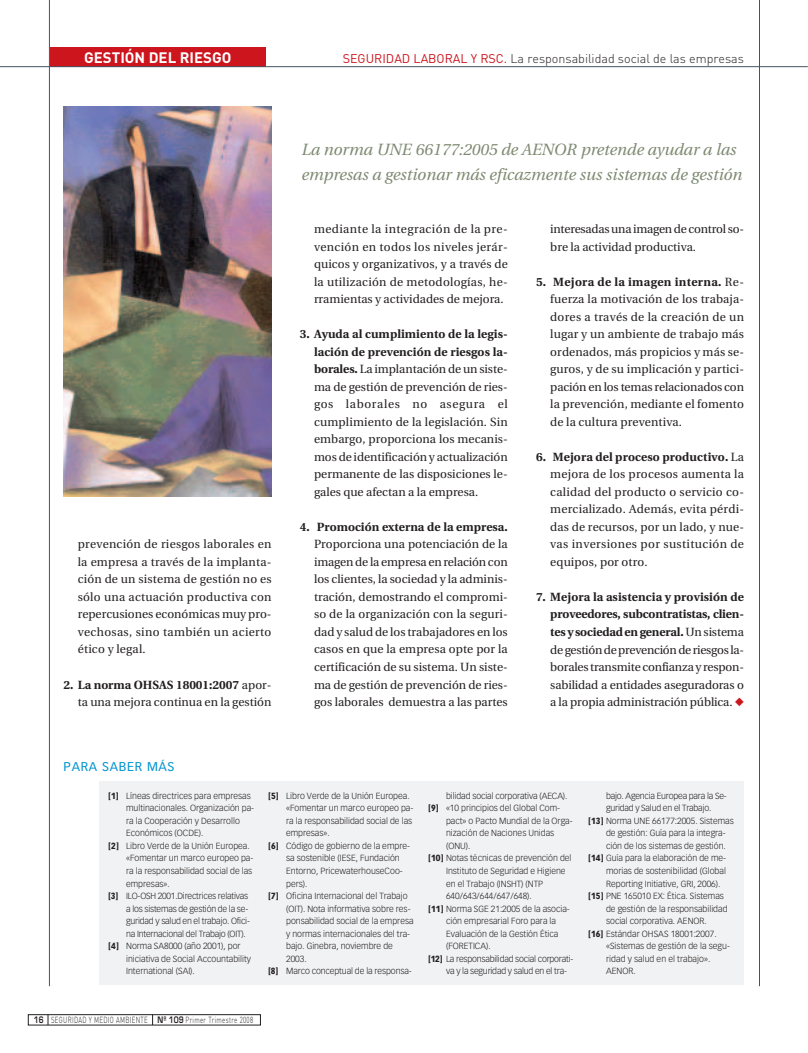
<style>
.page{position:relative;width:808px;height:1053px;background:#fff}
.page>*{position:absolute;margin:0;border:0;box-sizing:border-box;transform-origin:0 0}
.t1{font:italic 16.25px/25px "Utopia";color:#7d8a71}
.t2{font:700 15px "DIN";color:#fff}
.t3{font:300 12.5px "DIN";color:#231f20}
.t4{font:12.5px "Vectora LT";letter-spacing:.055em;color:#0093d0}
.t5{font:11.88px/17.5px "Utopia";color:#231f20;text-align:justify}
.t6{font:11.88px/17.5px "Utopia";letter-spacing:-.02em;color:#231f20}
.t7{font:300 8.75px "Vectora LT";color:#231f20}
.t8{font:300 8.75px "Vectora LT";letter-spacing:-.02em;color:#231f20}
.t9{font:300 8.75px "DIN";letter-spacing:.05em;color:#231f20;scale:.7 1}
.s1{font-weight:400;color:#cd151d}
.s2{font-weight:700}
.s3{color:#cd151d}
.s4{font-weight:900}
.s5{font-family:"Eurostile";font-weight:600}
</style>
<div class="page">
<div style="left:50px;top:47px;width:216px;height:20px;background:#cd151d"></div>
<hr style="left:0;top:66px;width:808px;height:1px;background:#45555f">
<hr style="left:49px;top:0;width:1px;height:986px;background:#45555f">
<div style="left:28px;top:1014px;width:233px;height:11px;border:1px solid #231f20"></div>
<hr style="left:759px;top:0;width:1px;height:986px;background:#45555f">
<div style="left:99px;top:781px;width:645px;height:203px;background:#f1f2f3"></div>
<img style="left:64px;top:107px;width:208px;height:390px">
<p class="t2" style="left:84px;top:52px;width:149px">GESTIÓN DEL RIESGO</p>
<p class="t3" style="left:343px;top:54px;width:403px"><span class="s1">SEGURIDAD LABORAL Y RSC.</span> La responsabilidad social de las empresas</p>
<p class="t5" style="left:78px;top:536px;width:195px">prevención de riesgos laborales en la empresa a través de la implanta&shy;ción de un sistema de gestión no es sólo una actuación productiva con repercusiones económicas muy pro&shy;vechosas, sino también un acierto ético y legal.</p>
<p class="t5" style="left:64px;top:676px;width:209px;text-align:right"><span class="s2">2. La norma OHSAS 18001:2007</span> apor&shy;ta una mejora continua en la gestión</p>
<p class="t1" style="left:301px;top:139px;width:442px">La norma UNE 66177:2005 de AENOR pretende ayudar a las empresas a gestionar más eficazmente sus sistemas de gestión</p>
<p class="t5" style="left:314px;top:221px;width:195px">mediante la integración de la pre&shy;vención en todos los niveles jerár&shy;quicos y organizativos, y a través de la utilización de metodologías, he&shy;rramientas y actividades de mejora.</p>
<p class="t5" style="left:314px;top:326px;width:195px;text-indent:-14px"><span class="s2">3. Ayuda al cumplimiento de la legis&shy;lación de prevención de riesgos la&shy;borales.</span> La implantación de un siste&shy;ma de gestión de prevención de ries&shy;gos laborales no asegura el cumplimiento de la legislación. Sin embargo, proporciona los mecanis&shy;mos de identificación y actualización permanente de las disposiciones le&shy;gales que afectan a la empresa.</p>
<p class="t5" style="left:314px;top:519px;width:195px;text-indent:-14px"><span class="s2">4. Promoción externa de la empresa.<br></span>Proporciona una potenciación de la imagen de la empresa en relación con los clientes, la sociedad y la adminis&shy;tración, demostrando el compromi&shy;so de la organización con la seguri&shy;dad y salud de los trabajadores en los casos en que la empresa opte por la certificación de su sistema. Un siste&shy;ma de gestión de prevención de ries&shy;gos laborales demuestra a las partes</p>
<p class="t6" style="left:550px;top:221px;width:195px">interesadas una imagen de control so&shy;bre la actividad productiva.</p>
<p class="t5" style="left:550px;top:274px;width:195px;text-indent:-14px"><span class="s2">5. Mejora de la imagen interna.</span> Re&shy;fuerza la motivación de los trabaja&shy;dores a través de la creación de un lugar y un ambiente de trabajo más ordenados, más propicios y más se&shy;guros, y de su implicación y partici&shy;pación en los temas relacionados con la prevención, mediante el fomento de la cultura preventiva.</p>
<p class="t5" style="left:550px;top:449px;width:195px;text-indent:-14px"><span class="s2">6. Mejora del proceso productivo.</span> La mejora de los procesos aumenta la calidad del producto o servicio co&shy;mercializado. Además, evita pérdi&shy;das de recursos, por un lado, y nue&shy;vas inversiones por sustitución de equipos, por otro.</p>
<p class="t5" style="left:550px;top:589px;width:195px;text-indent:-14px"><span class="s2">7. Mejora la asistencia y provisión de proveedores, subcontratistas, clien&shy;tes y sociedad en general.</span>Un sistema de gestión de prevención de riesgos la&shy;borales transmite confianza y respon&shy;sabilidad a entidades aseguradoras o a la propia administración pública. <span class="s3">◆</span></p>
<p class="t4" style="left:64px;top:761px;width:112px">PARA SABER MÁS</p>
<p class="t7" style="left:108px;top:792px;width:144px"><span class="s4">[1]</span> Líneas directrices para empresas</p>
<p class="t7" style="left:126px;top:804px;width:129px">multinacionales. Organización pa-</p>
<p class="t7" style="left:126px;top:817px;width:115px">ra la Cooperación y Desarrollo</p>
<p class="t7" style="left:126px;top:829px;width:79px">Económicos (OCDE).</p>
<p class="t7" style="left:108px;top:842px;width:143px"><span class="s4">[2]</span> Libro Verde de la Unión Europea.</p>
<p class="t7" style="left:126px;top:854px;width:129px">«Fomentar un marco europeo pa-</p>
<p class="t7" style="left:126px;top:867px;width:128px">ra la responsabilidad social de las</p>
<p class="t7" style="left:126px;top:879px;width:45px">empresas».</p>
<p class="t8" style="left:108px;top:892px;width:141px"><span class="s4">[3]</span> ILO-OSH 2001.Directrices relativas</p>
<p class="t8" style="left:126px;top:904px;width:124px">a los sistemas de gestión de la se-</p>
<p class="t8" style="left:126px;top:917px;width:125px">guridad y salud en el trabajo. Ofici-</p>
<p class="t8" style="left:126px;top:929px;width:121px">na Internacional del Trabajo (OIT).</p>
<p class="t7" style="left:108px;top:942px;width:134px"><span class="s4">[4]</span> Norma SA8000 (año 2001), por</p>
<p class="t7" style="left:126px;top:954px;width:126px">iniciativa de Social Accountability</p>
<p class="t7" style="left:126px;top:967px;width:70px">International (SAI).</p>
<p class="t7" style="left:268px;top:792px;width:143px"><span class="s4">[5]</span> Libro Verde de la Unión Europea.</p>
<p class="t7" style="left:286px;top:804px;width:129px">«Fomentar un marco europeo pa-</p>
<p class="t7" style="left:286px;top:817px;width:128px">ra la responsabilidad social de las</p>
<p class="t7" style="left:286px;top:829px;width:45px">empresas».</p>
<p class="t7" style="left:268px;top:842px;width:143px"><span class="s4">[6]</span> Código de gobierno de la empre-</p>
<p class="t7" style="left:286px;top:854px;width:115px">sa sostenible (IESE, Fundación</p>
<p class="t7" style="left:286px;top:867px;width:118px">Entorno, PricewaterhouseCoo-</p>
<p class="t7" style="left:286px;top:879px;width:23px">pers).</p>
<p class="t7" style="left:268px;top:892px;width:141px"><span class="s4">[7]</span> Oficina Internacional del Trabajo</p>
<p class="t7" style="left:286px;top:904px;width:126px">(OIT). Nota informativa sobre res-</p>
<p class="t7" style="left:286px;top:917px;width:129px">ponsabilidad social de la empresa</p>
<p class="t7" style="left:286px;top:929px;width:126px">y normas internacionales del tra-</p>
<p class="t7" style="left:286px;top:942px;width:108px">bajo. Ginebra, noviembre de</p>
<p class="t7" style="left:286px;top:954px;width:22px">2003.</p>
<p class="t7" style="left:268px;top:967px;width:145px"><span class="s4">[8]</span> Marco conceptual de la responsa-</p>
<p class="t7" style="left:446px;top:792px;width:123px">bilidad social corporativa (AECA).</p>
<p class="t7" style="left:428px;top:804px;width:133px"><span class="s4">[9]</span> «10 principios del Global Com-</p>
<p class="t7" style="left:446px;top:817px;width:128px">pact» o Pacto Mundial de la Orga-</p>
<p class="t7" style="left:446px;top:829px;width:110px">nización de Naciones Unidas</p>
<p class="t7" style="left:446px;top:842px;width:26px">(ONU).</p>
<p class="t7" style="left:428px;top:854px;width:145px"><span class="s4">[10]</span> Notas técnicas de prevención del</p>
<p class="t7" style="left:446px;top:867px;width:121px">Instituto de Seguridad e Higiene</p>
<p class="t7" style="left:446px;top:879px;width:99px">en el Trabajo (INSHT) (NTP</p>
<p class="t7" style="left:446px;top:892px;width:87px">640/643/644/647/648).</p>
<p class="t7" style="left:428px;top:904px;width:143px"><span class="s4">[11]</span> Norma SGE 21:2005 de la asocia-</p>
<p class="t7" style="left:446px;top:917px;width:111px">ción empresarial Foro para la</p>
<p class="t7" style="left:446px;top:929px;width:114px">Evaluación de la Gestión Ética</p>
<p class="t7" style="left:446px;top:942px;width:46px">(FORETICA).</p>
<p class="t8" style="left:428px;top:954px;width:147px"><span class="s4">[12]</span> La responsabilidad social corporati-</p>
<p class="t8" style="left:446px;top:967px;width:122px">va y la seguridad y salud en el tra-</p>
<p class="t8" style="left:606px;top:792px;width:122px">bajo. Agencia Europea para la Se-</p>
<p class="t8" style="left:606px;top:804px;width:107px">guridad y Salud en el Trabajo.</p>
<p class="t7" style="left:588px;top:817px;width:147px"><span class="s4">[13]</span> Norma UNE 66177:2005. Sistemas</p>
<p class="t7" style="left:606px;top:829px;width:121px">de gestión: Guía para la integra-</p>
<p class="t7" style="left:606px;top:842px;width:121px">ción de los sistemas de gestión.</p>
<p class="t7" style="left:588px;top:854px;width:139px"><span class="s4">[14]</span> Guía para la elaboración de me-</p>
<p class="t7" style="left:606px;top:867px;width:121px">morias de sostenibilidad (Global</p>
<p class="t7" style="left:606px;top:879px;width:116px">Reporting Initiative, GRI, 2006).</p>
<p class="t7" style="left:588px;top:892px;width:137px"><span class="s4">[15]</span> PNE 165010 EX: Ética. Sistemas</p>
<p class="t7" style="left:606px;top:904px;width:123px">de gestión de la responsabilidad</p>
<p class="t7" style="left:606px;top:917px;width:102px">social corporativa. AENOR.</p>
<p class="t7" style="left:588px;top:929px;width:130px"><span class="s4">[16]</span> Estándar OHSAS 18001:2007.</p>
<p class="t7" style="left:606px;top:942px;width:125px">«Sistemas de gestión de la segu-</p>
<p class="t7" style="left:606px;top:954px;width:106px">ridad y salud en el trabajo».</p>
<p class="t7" style="left:606px;top:967px;width:31px">AENOR.</p>
<p class="t9" style="left:34px;top:1016px;width:315px"><span class="s5">16</span> SEGURIDAD Y MEDIO AMBIENTE <span class="s5">Nº 109</span> Primer Trimestre 2008</p>
</div>
